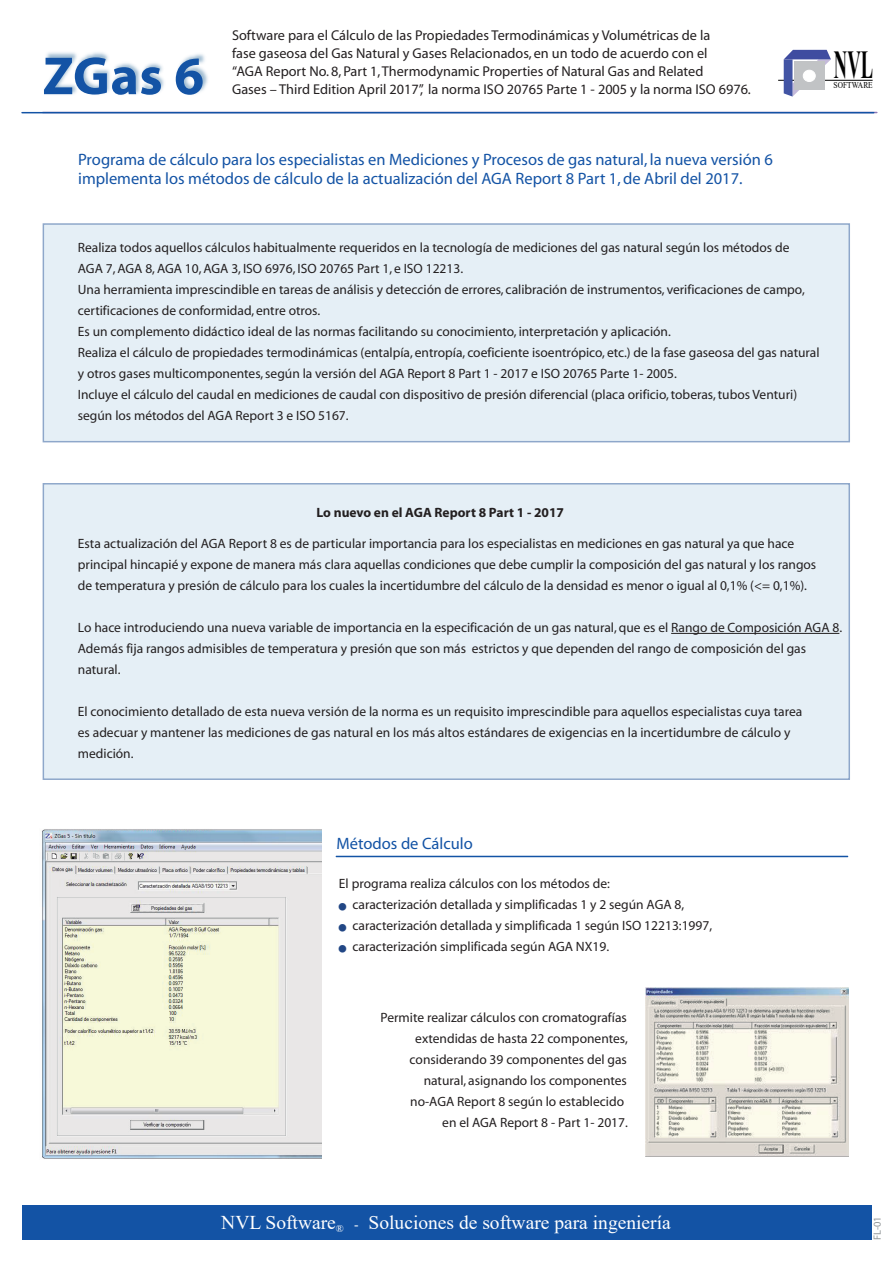
<style>
.page{position:relative;width:893px;height:1263px;background:#fff}
.page>*{position:absolute;margin:0;border:0;box-sizing:border-box;transform-origin:0 0}
.t1{font:700 54px "Myriad";color:#1353a5}
.t2{font:700 39.6px "Times New Roman";color:#000;scale:.47 1}
.t3{font:19.5px "Times New Roman";color:#fff}
.t4{font:16.5px/19.8px "Myriad";color:#1353a5}
.t5{font:14.25px/18px "Myriad";color:#231f20}
.t6{font:13.5px/21px "Myriad";color:#231f20}
.t7{font:700 13.5px "Myriad";color:#231f20}
.t8{font:10.5px "Myriad Pro";color:#929799}
.t9{font:8.85px "Times New Roman";color:#000;scale:.83 1}
.s1{color:#224785}
.s2{font-size:13.5px}
</style>
<div class="page">
<img style="left:645px;top:988px;width:204px;height:168px">
<div style="left:43px;top:224px;width:806px;height:218px;background:#e5eff6"></div>
<div style="left:43px;top:484px;width:806px;height:295px;background:#e5eff6"></div>
<hr style="left:671px;top:633px;width:168px;height:1px;background:#231f20">
<hr style="left:42px;top:112px;width:836px;height:1px;background:#8e79b7">
<div style="left:22px;top:1205px;width:849px;height:35px;background:#1353a5"></div>
<img style="left:42px;top:829px;width:279px;height:330px">
<img style="left:45px;top:52px;width:163px;height:42px">
<hr style="left:21px;top:112px;width:853px;height:1px;background:#1353a5">
<hr style="left:336px;top:856px;width:512px;height:1px;background:#1353a5">
<hr style="left:778px;top:80px;width:95px;height:1px;background:#000">
<svg style="left:784px;top:50px;width:47px;height:47px"></svg>
<h1 class="t1" style="left:43px;top:48px;width:163px">ZGas 6</h1>
<p class="t5" style="left:232px;top:27px;width:520px">Software para el Cálculo de las Propiedades Termodinámicas y Volumétricas de la<br>fase gaseosa del Gas Natural y Gases Relacionados, en un todo de acuerdo con el<br>“AGA Report No. 8, Part 1, Thermodynamic Properties of Natural Gas and Related<br>Gases – Third Edition April 2017”, la norma ISO 20765 Parte 1 - 2005 y la norma ISO 6976.</p>
<h2 class="t2" style="left:834px;top:36px;width:85px">NVL</h2>
<p class="t9" style="left:834px;top:79px;width:49px">SOFTWARE</p>
<p class="t4" style="left:78px;top:150px;width:696px">Programa de cálculo para los especialistas en Mediciones y Procesos de gas natural, la nueva versión 6 implementa los métodos de cálculo de la actualización del AGA Report 8 Part 1, de Abril del 2017.</p>
<p class="t6" style="left:78px;top:237px;width:743px">Realiza todos aquellos cálculos habitualmente requeridos en la tecnología de mediciones del gas natural según los métodos de<br>AGA 7, AGA 8, AGA 10, AGA 3, ISO 6976, ISO 20765 Part 1, e ISO 12213.<br>Una herramienta imprescindible en tareas de análisis y detección de errores, calibración de instrumentos, verificaciones de campo, certificaciones de conformidad, entre otros.<br>Es un complemento didáctico ideal de las normas facilitando su conocimiento, interpretación y aplicación.<br>Realiza el cálculo de propiedades termodinámicas (entalpía, entropía, coeficiente isoentrópico, etc.) de la fase gaseosa del gas natural y otros gases multicomponentes, según la versión del AGA Report 8 Part 1 - 2017 e ISO 20765 Parte 1- 2005.<br>Incluye el cálculo del caudal en mediciones de caudal con dispositivo de presión diferencial (placa orificio, toberas, tubos Venturi) según los métodos del AGA Report 3 e ISO 5167.</p>
<p class="t7" style="left:316px;top:505px;width:249px">Lo nuevo en el AGA Report 8 Part 1 - 2017</p>
<p class="t6" style="left:78px;top:534px;width:740px">Esta actualización del AGA Report 8 es de particular importancia para los especialistas en mediciones en gas natural ya que hace principal hincapié y expone de manera más clara aquellas condiciones que debe cumplir la composición del gas natural y los rangos de temperatura y presión de cálculo para los cuales la incertidumbre del cálculo de la densidad es menor o igual al 0,1% (&lt;= 0,1%).</p>
<p class="t6" style="left:78px;top:618px;width:766px">Lo hace introduciendo una nueva variable de importancia en la especificación de un gas natural, que es el Rango de Composición AGA 8.<br>Además fija rangos admisibles de temperatura y presión que son más estrictos y que dependen del rango de composición del gas natural.</p>
<p class="t6" style="left:78px;top:702px;width:726px">El conocimiento detallado de esta nueva versión de la norma es un requisito imprescindible para aquellos especialistas cuya tarea es adecuar y mantener las mediciones de gas natural en los más altos estándares de exigencias en la incertidumbre de cálculo y medición.</p>
<p class="t4" style="left:337px;top:835px;width:138px">Métodos de Cálculo</p>
<p class="t6" style="left:339px;top:874px;width:272px">El programa realiza cálculos con los métodos de:</p>
<p class="t6" style="left:339px;top:895px;width:347px"><span class="s1">■</span> caracterización detallada y simplificadas 1 y 2 según AGA 8,</p>
<p class="t6" style="left:339px;top:916px;width:375px"><span class="s1">■</span> caracterización detallada y simplificada 1 según ISO 12213:1997,</p>
<p class="t6" style="left:339px;top:937px;width:272px"><span class="s1">■</span> caracterización simplificada según AGA NX19.</p>
<p class="t6" style="left:381px;top:1007px;width:249px;text-align:right">Permite realizar cálculos con cromatografías extendidas de hasta 22 componentes, considerando 39 componentes del gas natural, asignando los componentes no-AGA Report 8 según lo establecido<br>en el AGA Report 8 - Part 1- 2017.</p>
<h3 class="t3" style="left:221px;top:1208px;width:451px">NVL Software<sub>®</sub> <span class="s2">-</span> Soluciones de software para ingeniería</h3>
<p class="t8" style="left:871px;top:1240px;width:25px;rotate:-90deg">FL-01</p>
</div>
